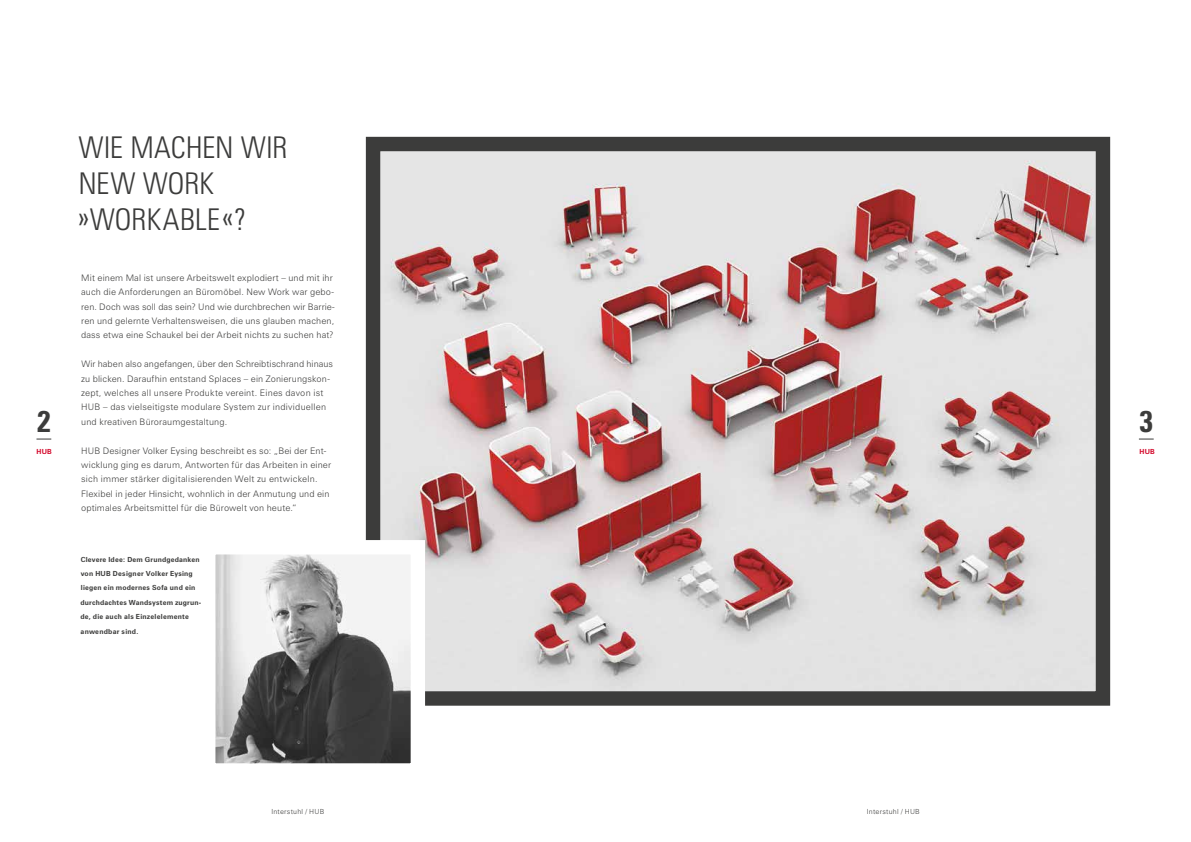
<style>
.page{position:relative;width:1191px;height:842px;background:#fff}
.page>*{position:absolute;margin:0;border:0;box-sizing:border-box;transform-origin:0 0}
.t1{font:30px/36px "Zurich BT Light Condensed Head";letter-spacing:.005em;color:#3c3c3b}
.t2{font:30px "Zurich BT Bold Condensed Head";color:#3c3c3b}
.t3{font:300 9px/14.4px "Zurich BT";letter-spacing:.015em;color:#3c3c3b}
.t4{font:700 7px/14.4px "Zurich BT";letter-spacing:.025em;color:#3c3c3b}
.t5{font:300 7px "Zurich BT";letter-spacing:.035em;color:#3c3c3b}
.t6{font:700 7px "Zurich BT";letter-spacing:.04em;color:#d3072a}
</style>
<div class="page">
<svg style="left:365px;top:136px;width:746px;height:570px;background:#c6b4b4"></svg>
<svg style="left:215px;top:533px;width:217px;height:231px"></svg>
<svg style="left:36px;top:439px;width:15px;height:1px"></svg>
<svg style="left:1139px;top:439px;width:14px;height:1px"></svg>
<h1 class="t1" style="left:78px;top:129px;width:211px">WIE MACHEN WIR<br>NEW WORK »WORKABLE«?</h1>
<p class="t3" style="left:81px;top:270px;width:255px">Mit einem Mal ist unsere Arbeitswelt explodiert – und mit ihr auch die Anforderungen an Büromöbel. New Work war gebo&shy;ren. Doch was soll das sein? Und wie durchbrechen wir Barrie&shy;ren und gelernte Verhaltensweisen, die uns glauben machen, dass etwa eine Schaukel bei der Arbeit nichts zu suchen hat?</p>
<p class="t3" style="left:81px;top:357px;width:254px">Wir haben also angefangen, über den Schreibtischrand hinaus zu blicken. Daraufhin entstand Splaces – ein Zonierungskon&shy;zept, welches all unsere Produkte vereint. Eines davon ist HUB – das vielseitigste modulare System zur individuellen und kreativen Büroraumgestaltung.</p>
<p class="t3" style="left:81px;top:443px;width:251px">HUB Designer Volker Eysing beschreibt es so: „Bei der Ent&shy;wicklung ging es darum, Antworten für das Arbeiten in einer sich immer stärker digitalisierenden Welt zu entwickeln.<br>Flexibel in jeder Hinsicht, wohnlich in der Anmutung und ein optimales Arbeitsmittel für die Bürowelt von heute.“</p>
<h1 class="t2" style="left:36px;top:403px;width:16px">2</h1>
<h1 class="t2" style="left:1138px;top:403px;width:16px">3</h1>
<p class="t6" style="left:36px;top:447px;width:17px">HUB</p>
<p class="t6" style="left:1139px;top:447px;width:17px">HUB</p>
<p class="t4" style="left:80px;top:552px;width:122px">Clevere Idee: Dem Grundgedanken von HUB Designer Volker Eysing liegen ein modernes Sofa und ein durchdachtes Wandsystem zugrun&shy;de, die auch als Einzelelemente anwendbar sind.</p>
<p class="t5" style="left:271px;top:807px;width:55px">Interstuhl / HUB</p>
<p class="t5" style="left:867px;top:807px;width:55px">Interstuhl / HUB</p>
</div>
